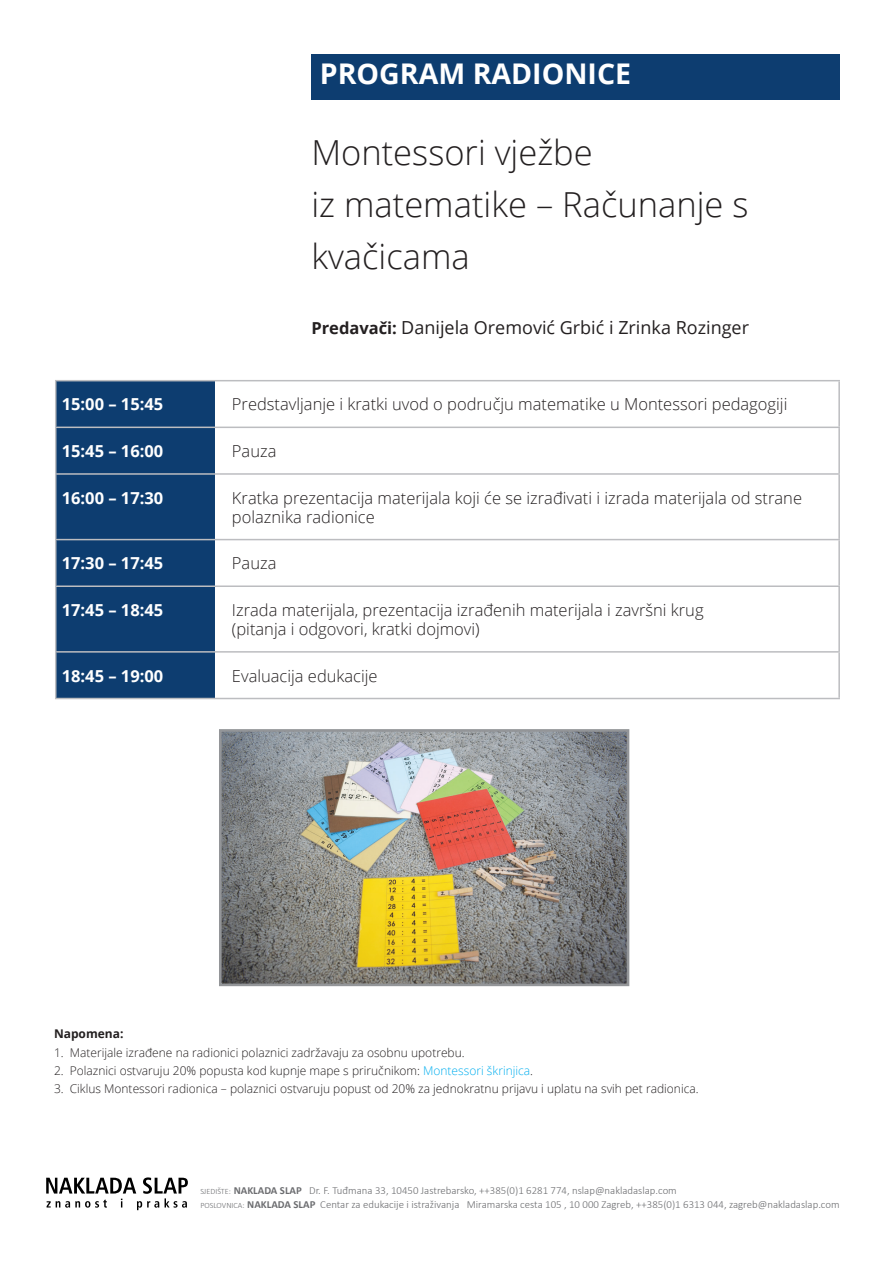
<style>
.page{position:relative;width:893px;height:1263px;background:#fff}
.page>*{position:absolute;margin:0;border:0;box-sizing:border-box;transform-origin:0 0}
.naziv_edukacije{font:300 34.5px/51.8px "Open Sans";color:#231f20}
.No_Spacing{font:700 28.5px "Open Sans";color:#fff}
.t1{font:18px "Open Sans";color:#231f20}
.teme{font:300 16.5px/18.9px "Open Sans";color:#231f20}
.vrijeme{font:700 16.5px "Open Sans";color:#fff}
.t2{font:300 12px "Open Sans";color:#231f20}
.t3{font:700 12px "Open Sans";color:#231f20}
.t4{font:300 10.8px "Calibri";color:#6c6d70}
.s1{font-weight:700;font-size:16.5px}
.s2{color:#00aeef}
.s3{font-size:8.1px}
.s4{font-weight:700}
</style>
<div class="page">
<div style="left:56px;top:381px;width:159px;height:317px;background:#0d3d70"></div>
<hr style="left:55px;top:380px;width:160px;height:1px;background:#bcbdc0">
<hr style="left:55px;top:381px;width:1px;height:46px;background:#bcbdc0">
<hr style="left:215px;top:380px;width:625px;height:1px;background:#bcbdc0">
<hr style="left:838px;top:381px;width:2px;height:46px;background:#bcbdc0">
<hr style="left:55px;top:427px;width:160px;height:1px;background:#bcbdc0">
<hr style="left:55px;top:428px;width:1px;height:45px;background:#bcbdc0">
<hr style="left:215px;top:427px;width:625px;height:1px;background:#bcbdc0">
<hr style="left:838px;top:428px;width:2px;height:45px;background:#bcbdc0">
<hr style="left:55px;top:473px;width:160px;height:2px;background:#bcbdc0">
<hr style="left:55px;top:475px;width:1px;height:64px;background:#bcbdc0">
<hr style="left:215px;top:473px;width:625px;height:2px;background:#bcbdc0">
<hr style="left:838px;top:475px;width:2px;height:64px;background:#bcbdc0">
<hr style="left:55px;top:539px;width:160px;height:1px;background:#bcbdc0">
<hr style="left:55px;top:540px;width:1px;height:45px;background:#bcbdc0">
<hr style="left:215px;top:539px;width:625px;height:1px;background:#bcbdc0">
<hr style="left:838px;top:540px;width:2px;height:45px;background:#bcbdc0">
<hr style="left:55px;top:585px;width:160px;height:2px;background:#bcbdc0">
<hr style="left:55px;top:587px;width:1px;height:64px;background:#bcbdc0">
<hr style="left:215px;top:585px;width:625px;height:2px;background:#bcbdc0">
<hr style="left:838px;top:587px;width:2px;height:64px;background:#bcbdc0">
<hr style="left:55px;top:651px;width:160px;height:2px;background:#bcbdc0">
<hr style="left:55px;top:653px;width:1px;height:45px;background:#bcbdc0">
<hr style="left:215px;top:651px;width:625px;height:2px;background:#bcbdc0">
<hr style="left:838px;top:653px;width:2px;height:45px;background:#bcbdc0">
<hr style="left:55px;top:698px;width:160px;height:1px;background:#bcbdc0">
<hr style="left:215px;top:698px;width:625px;height:1px;background:#bcbdc0">
<div style="left:311px;top:54px;width:529px;height:46px;background:#0d3d70"></div>
<img style="left:223px;top:733px;width:402px;height:249px">
<div style="left:219px;top:729px;width:410px;height:257px;border:3px solid #939598"></div>
<svg style="left:46px;top:1177px;width:142px;height:33px"></svg>
<p class="No_Spacing" style="left:320px;top:54px;width:313px">PROGRAM RADIONICE</p>
<p class="naziv_edukacije" style="left:311px;top:126px;width:439px">Montessori vježbe<br>iz matematike – Računanje s kvačicama</p>
<p class="t1" style="left:311px;top:315px;width:439px"><span class="s1">Predavači:</span> Danijela Oremović Grbić i Zrinka Rozinger</p>
<p class="vrijeme" style="left:62px;top:393px;width:103px">15:00 – 15:45</p>
<p class="teme" style="left:232px;top:394px;width:557px">Predstavljanje i kratki uvod o području matematike u Montessori pedagogiji</p>
<p class="vrijeme" style="left:62px;top:439px;width:103px">15:45 – 16:00</p>
<p class="teme" style="left:232px;top:441px;width:46px">Pauza</p>
<p class="vrijeme" style="left:62px;top:486px;width:103px">16:00 – 17:30</p>
<p class="teme" style="left:232px;top:488px;width:572px">Kratka prezentacija materijala koji će se izrađivati i izrada materijala od strane polaznika radionice</p>
<p class="vrijeme" style="left:62px;top:552px;width:103px">17:30 – 17:45</p>
<p class="teme" style="left:232px;top:553px;width:46px">Pauza</p>
<p class="vrijeme" style="left:62px;top:598px;width:103px">17:45 – 18:45</p>
<p class="teme" style="left:232px;top:600px;width:473px">Izrada materijala, prezentacija izrađenih materijala i završni krug (pitanja i odgovori, kratki dojmovi)</p>
<p class="vrijeme" style="left:62px;top:664px;width:103px">18:45 – 19:00</p>
<p class="teme" style="left:232px;top:666px;width:147px">Evaluacija edukacije</p>
<p class="t3" style="left:54px;top:1026px;width:71px">Napomena:</p>
<p class="t2" style="left:54px;top:1044px;width:412px">1. Materijale izrađene na radionici polaznici zadržavaju za osobnu upotrebu.</p>
<p class="t2" style="left:54px;top:1062px;width:481px">2. Polaznici ostvaruju 20% popusta kod kupnje mape s priručnikom: <span class="s2">Montessori škrinjica</span>.</p>
<p class="t2" style="left:54px;top:1080px;width:646px">3. Ciklus Montessori radionica – polaznici ostvaruju popust od 20% za jednokratnu prijavu i uplatu na svih pet radionica.</p>
<p class="t4" style="left:200px;top:1183px;width:478px"><span class="s3">SJEDIŠTE:</span> <span class="s4">NAKLADA SLAP</span> Dr. F. Tuđmana 33, 10450 Jastrebarsko, ++385(0)1 6281 774, nslap@nakladaslap.com</p>
<p class="t4" style="left:200px;top:1198px;width:641px"><span class="s3">POSLOVNICA:</span> <span class="s4">NAKLADA SLAP</span> Centar za edukacije i istraživanja Miramarska cesta 105 , 10 000 Zagreb, ++385(0)1 6313 044, zagreb@nakladaslap.com</p>
</div>
